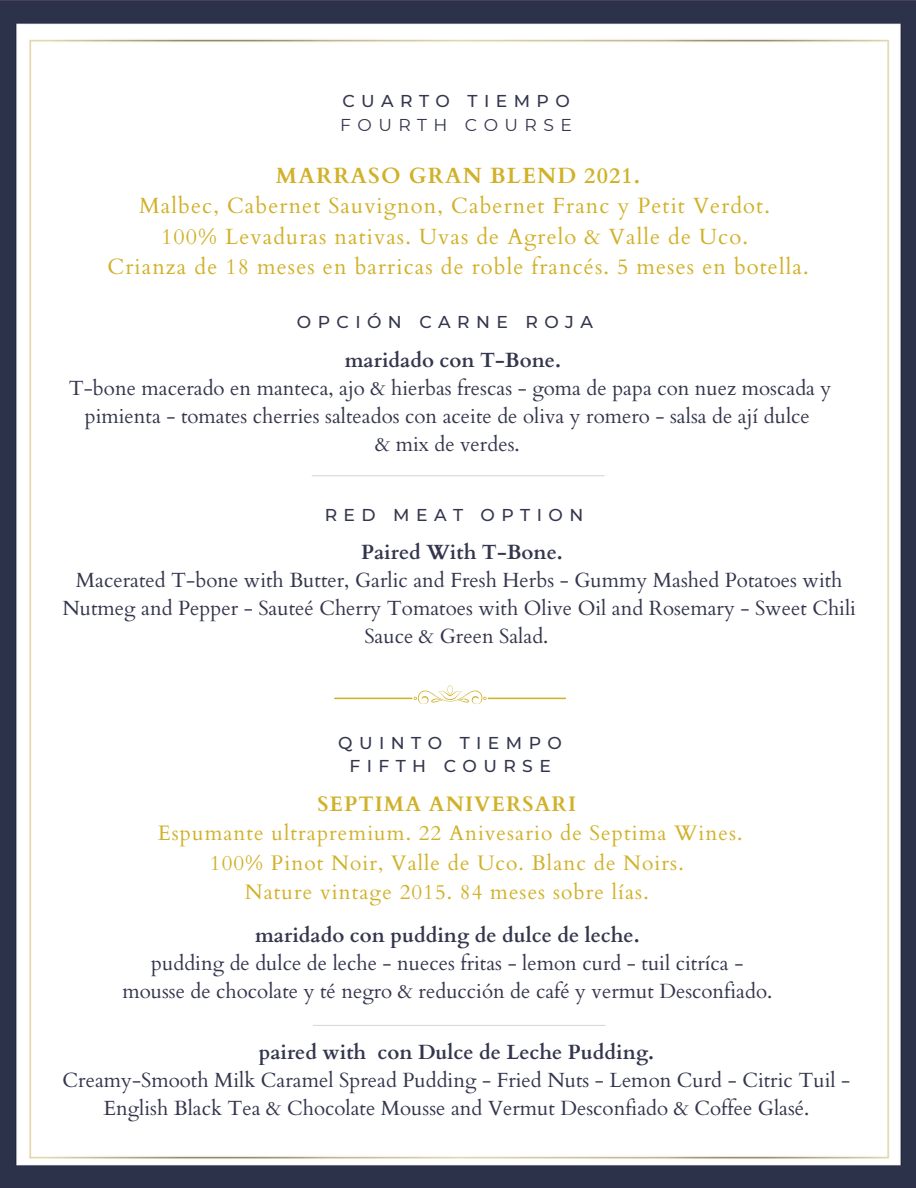
<style>
.page{position:relative;width:916px;height:1188px;background:#fff}
.page>*{position:absolute;margin:0;border:0;box-sizing:border-box;transform-origin:0 0}
.t1{font:22.05px/30.3px "Cardo";letter-spacing:.05em;color:#d1b129;text-align:center}
.t2{font:21px/29.2px "Cardo";letter-spacing:.05em;color:#d1b129;text-align:center}
.t3{font:20.55px/28.2px "Cardo";color:#33364d;text-align:center}
.t4{font:500 17.1px/23.7px "Montserrat";letter-spacing:.375em;color:#33364d;text-align:center}
.t5{font:17.1px "Montserrat";letter-spacing:.375em;color:#33364d}
.s1{font-weight:700}
</style>
<div class="page">
<img style="left:0;top:0;width:916px;height:1188px">
<hr style="left:312px;top:475px;width:292px;height:1px;background:#d9d9d9">
<svg style="left:334px;top:685px;width:232px;height:19px"></svg>
<hr style="left:313px;top:1025px;width:292px;height:1px;background:#d9d9d9">
<p class="t4" style="left:342px;top:89px;width:229px">CUARTO TIEMPO</p>
<h1 class="t5" style="left:340px;top:114px;width:233px">FOURTH COURSE</h1>
<h1 class="t1" style="left:107px;top:161px;width:703px"><span class="s1">MARRASO GRAN BLEND 2021.<br></span>Malbec, Cabernet Sauvignon, Cabernet Franc y Petit Verdot.<br>100% Levaduras nativas. Uvas de Agrelo &amp; Valle de Uco.<br>Crianza de 18 meses en barricas de roble francés. 5 meses en botella.</h1>
<h2 class="t4" style="left:297px;top:311px;width:298px">OPCIÓN CARNE ROJA</h2>
<p class="t3" style="left:69px;top:346px;width:764px"><span class="s1">maridado con T-Bone.<br></span>T-bone macerado en manteca, ajo &amp; hierbas frescas - goma de papa con nuez moscada y pimienta - tomates cherries salteados con aceite de oliva y romero - salsa de ají dulce<br>&amp; mix de verdes.</p>
<h2 class="t4" style="left:325px;top:503px;width:260px">RED MEAT OPTION</h2>
<p class="t3" style="left:62px;top:539px;width:795px"><span class="s1">Paired With T-Bone.<br></span>Macerated T-bone with Butter, Garlic and Fresh Herbs - Gummy Mashed Potatoes with Nutmeg and Pepper - Sauteé Cherry Tomatoes with Olive Oil and Rosemary - Sweet Chili Sauce &amp; Green Salad.</p>
<h2 class="t4" style="left:338px;top:731px;width:225px">QUINTO TIEMPO<br>FIFTH COURSE</h2>
<h1 class="t2" style="left:158px;top:790px;width:586px"><span class="s1">SEPTIMA ANIVERSARI<br></span>Espumante ultrapremium. 22 Anivesario de Septima Wines.<br>100% Pinot Noir, Valle de Uco. Blanc de Noirs.<br>Nature vintage 2015. 84 meses sobre lías.</h1>
<h1 class="t3" style="left:122px;top:921px;width:651px"><span class="s1">maridado con pudding de dulce de leche.<br></span>pudding de dulce de leche - nueces fritas - lemon curd - tuil citríca - mousse de chocolate y té negro &amp; reducción de café y vermut Desconfiado.</h1>
<h1 class="t3" style="left:63px;top:1038px;width:789px"><span class="s1">paired with con Dulce de Leche Pudding.<br></span>Creamy-Smooth Milk Caramel Spread Pudding - Fried Nuts - Lemon Curd - Citric Tuil -<br>English Black Tea &amp; Chocolate Mousse and Vermut Desconfiado &amp; Coffee Glasé.</h1>
</div>
